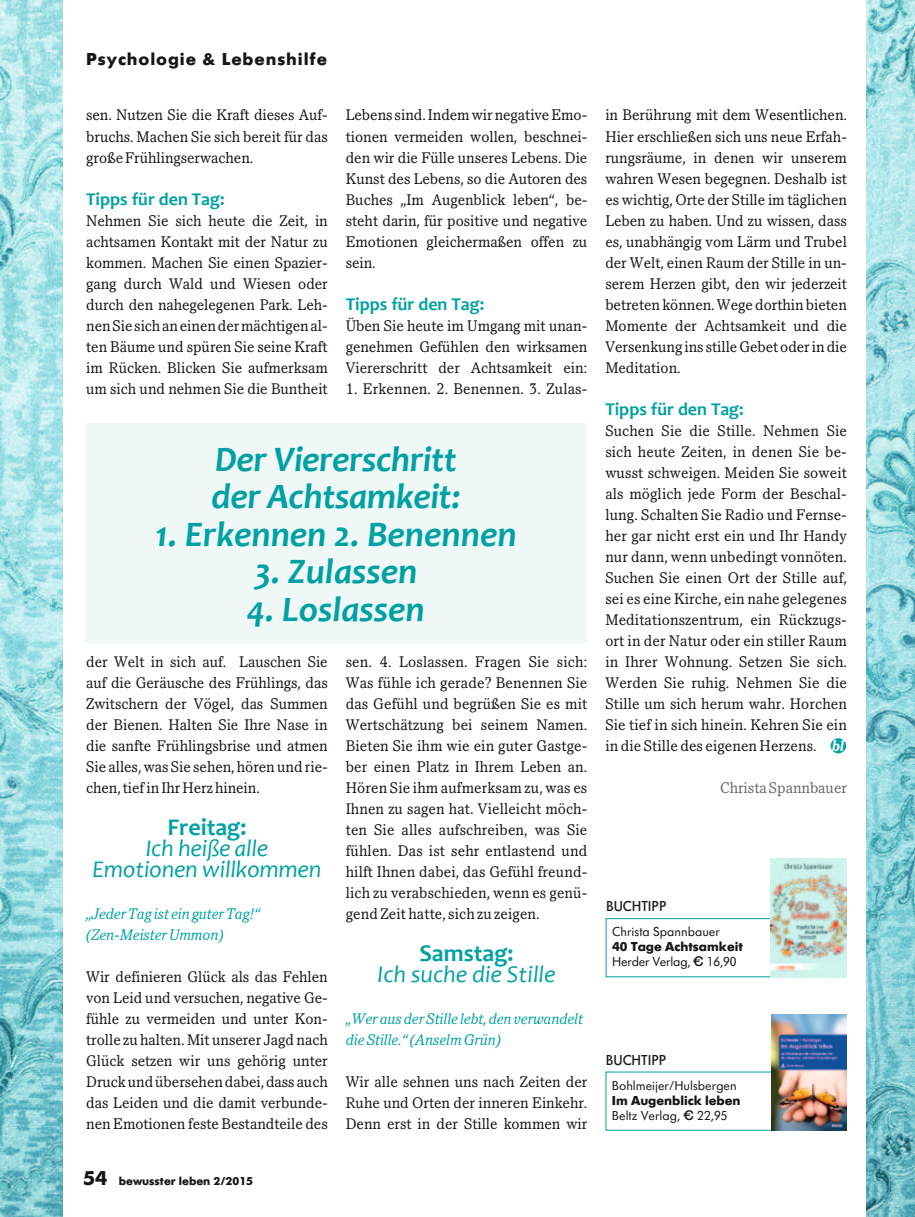
<style>
.page{position:relative;width:915px;height:1217px;background:#fff}
.page>*{position:absolute;margin:0;border:0;box-sizing:border-box;transform-origin:0 0}
.t1{font:italic 700 36px/37.5px "Candara";color:#00a1a3}
.t2{font:italic 24px/21px "Candara";letter-spacing:-.01em;color:#00a1a3;text-align:center}
.t3{font:700 24px "Candara";color:#00a1a3}
.t4{font:700 18px "Candara";color:#00a1a3}
.t5{font:700 18px "Futura SB";letter-spacing:.05em;color:#151616}
.t6{font:15px/21px "Pacella SB";color:#151616;text-align:justify}
.t7{font:italic 15px/21px "Pacella SB";color:#00a1a3}
.t8{font:15px "Pacella SB";color:#686868}
.t9{font:500 15px "Futura SB";color:#151616}
.t10{font:italic 700 15px "Pacella SB";color:#fff}
.t11{font:13.5px "Futura SB";color:#151616}
.t12{font:13.5px/15px "Futura SB";letter-spacing:-.02em;color:#151616}
.t13{font:700 13.5px/15px "Futura SB";color:#151616}
.t14{font:700 12px "Futura SB";color:#151616}
.s1{font-size:21px}
.s2{font-weight:700}
.s3{font-family:"Euro 1 Sans EF"}
.s4{font-weight:400}
.s5{font-family:"Euro 1 Sans EF";font-weight:400}
</style>
<div class="page">
<img style="left:0;top:0;width:914px;height:1216px">
<img style="left:914px;top:0;width:1px;height:1216px">
<div style="left:64px;top:0;width:801px;height:1216px;background:#fff"></div>
<img style="left:771px;top:1014px;width:75px;height:116px">
<div style="left:605px;top:918px;width:211px;height:58px;border:1px solid #00a1a3"></div>
<img style="left:770px;top:858px;width:75px;height:119px">
<div style="left:830px;top:738px;width:15px;height:15px;background:#00a1a3;border-radius:50%"></div>
<div style="left:85px;top:423px;width:501px;height:219px;background:#eff7f7"></div>
<p class="t5" style="left:86px;top:49px;width:242px">Psychologie &amp; Lebenshilfe</p>
<p class="t6" style="left:86px;top:105px;width:243px">sen. Nutzen Sie die Kraft dieses Auf&shy;bruchs. Machen Sie sich bereit für das große Frühlingserwachen.</p>
<p class="t4" style="left:86px;top:188px;width:140px">Tipps für den Tag:</p>
<p class="t6" style="left:86px;top:210px;width:243px">Nehmen Sie sich heute die Zeit, in achtsamen Kontakt mit der Natur zu kommen. Machen Sie einen Spazier&shy;gang durch Wald und Wiesen oder durch den nahegelegenen Park. Leh&shy;nen Sie sich an einen der mächtigen al&shy;ten Bäume und spüren Sie seine Kraft im Rücken. Blicken Sie aufmerksam um sich und nehmen Sie die Buntheit</p>
<p class="t6" style="left:345px;top:105px;width:243px">Lebens sind. Indem wir negative Emo&shy;tionen vermeiden wollen, beschnei&shy;den wir die Fülle unseres Lebens. Die Kunst des Lebens, so die Autoren des Buches „Im Augenblick leben“, be&shy;steht darin, für positive und negative Emotionen gleichermaßen offen zu sein.</p>
<p class="t4" style="left:345px;top:293px;width:140px">Tipps für den Tag:</p>
<p class="t6" style="left:345px;top:315px;width:243px">Üben Sie heute im Umgang mit unan&shy;genehmen Gefühlen den wirksamen Viererschritt der Achtsamkeit ein:</p>
<p class="t6" style="left:345px;top:378px;width:243px">1. Erkennen. 2. Benennen. 3. Zulas-</p>
<h1 class="t1" style="left:211px;top:440px;width:251px">Der Viererschritt der Achtsamkeit:</h1>
<h1 class="t1" style="left:155px;top:515px;width:363px">1. Erkennen 2. Benennen</h1>
<h1 class="t1" style="left:254px;top:552px;width:164px">3. Zulassen</h1>
<h1 class="t1" style="left:247px;top:590px;width:179px">4. Loslassen</h1>
<p class="t6" style="left:86px;top:651px;width:243px">der Welt in sich auf. Lauschen Sie auf die Geräusche des Frühlings, das Zwitschern der Vögel, das Summen der Bienen. Halten Sie Ihre Nase in die sanfte Frühlingsbrise und atmen Sie alles, was Sie sehen, hören und rie&shy;chen, tief in Ihr Herz hinein.</p>
<h2 class="t3" style="left:167px;top:812px;width:81px">Freitag:</h2>
<h2 class="t2" style="left:92px;top:837px;width:230px">Ich heiße alle<br>Emotionen willkommen</h2>
<p class="t7" style="left:86px;top:903px;width:175px">„Jeder Tag ist ein guter Tag!“ (Zen-Meister Ummon)</p>
<p class="t6" style="left:86px;top:966px;width:243px">Wir definieren Glück als das Fehlen von Leid und versuchen, negative Ge&shy;fühle zu vermeiden und unter Kon&shy;trolle zu halten. Mit unserer Jagd nach Glück setzen wir uns gehörig unter Druck und übersehen dabei, dass auch das Leiden und die damit verbunde&shy;nen Emotionen feste Bestandteile des</p>
<p class="t14" style="left:83px;top:1174px;width:171px"><span class="s1">54</span> bewusster leben 2/2015</p>
<p class="t6" style="left:345px;top:651px;width:243px">sen. 4. Loslassen. Fragen Sie sich:<br>Was fühle ich gerade? Benennen Sie das Gefühl und begrüßen Sie es mit Wertschätzung bei seinem Namen.<br>Bieten Sie ihm wie ein guter Gastge&shy;ber einen Platz in Ihrem Leben an.<br>Hören Sie ihm aufmerksam zu, was es Ihnen zu sagen hat. Vielleicht möch&shy;ten Sie alles aufschreiben, was Sie fühlen. Das ist sehr entlastend und hilft Ihnen dabei, das Gefühl freund&shy;lich zu verabschieden, wenn es genü&shy;gend Zeit hatte, sich zu zeigen.</p>
<h2 class="t3" style="left:419px;top:938px;width:96px">Samstag:</h2>
<h2 class="t2" style="left:377px;top:963px;width:179px">Ich suche die Stille</h2>
<p class="t7" style="left:345px;top:1008px;width:239px">„Wer aus der Stille lebt, den verwandelt die Stille.“ (Anselm Grün)</p>
<p class="t6" style="left:345px;top:1071px;width:243px">Wir alle sehnen uns nach Zeiten der Ruhe und Orten der inneren Einkehr.<br>Denn erst in der Stille kommen wir</p>
<p class="t6" style="left:605px;top:105px;width:243px">in Berührung mit dem Wesentlichen.<br>Hier erschließen sich uns neue Erfah&shy;rungsräume, in denen wir unserem wahren Wesen begegnen. Deshalb ist es wichtig, Orte der Stille im täglichen Leben zu haben. Und zu wissen, dass es, unabhängig vom Lärm und Trubel der Welt, einen Raum der Stille in un&shy;serem Herzen gibt, den wir jederzeit betreten können. Wege dorthin bieten Momente der Achtsamkeit und die Versenkung ins stille Gebet oder in die Meditation.</p>
<p class="t4" style="left:605px;top:398px;width:140px">Tipps für den Tag:</p>
<p class="t6" style="left:605px;top:420px;width:243px">Suchen Sie die Stille. Nehmen Sie sich heute Zeiten, in denen Sie be&shy;wusst schweigen. Meiden Sie soweit als möglich jede Form der Beschal&shy;lung. Schalten Sie Radio und Fernse&shy;her gar nicht erst ein und Ihr Handy nur dann, wenn unbedingt vonnöten.<br>Suchen Sie einen Ort der Stille auf, sei es eine Kirche, ein nahe gelegenes Meditationszentrum, ein Rückzugs&shy;ort in der Natur oder ein stiller Raum in Ihrer Wohnung. Setzen Sie sich.<br>Werden Sie ruhig. Nehmen Sie die Stille um sich herum wahr. Horchen Sie tief in sich hinein. Kehren Sie ein in die Stille des eigenen Herzens.</p>
<p class="t8" style="left:719px;top:778px;width:128px">Christa Spannbauer</p>
<p class="t10" style="left:831px;top:736px;width:14px">bl</p>
<p class="t9" style="left:605px;top:898px;width:62px">BUCHTIPP</p>
<p class="t11" style="left:612px;top:924px;width:109px">Christa Spannbauer</p>
<p class="t12" style="left:612px;top:939px;width:132px"><span class="s2">40 Tage Achtsamkeit<br></span>Herder Verlag, <span class="s3">e</span> 16,90</p>
<p class="t9" style="left:605px;top:1051px;width:62px">BUCHTIPP</p>
<p class="t11" style="left:611px;top:1077px;width:126px">Bohlmeijer/Hulsbergen</p>
<p class="t13" style="left:611px;top:1092px;width:130px">Im Augenblick leben<br><span class="s4">Beltz Verlag,</span> <span class="s5">e</span> <span class="s4">22,95</span></p>
</div>
